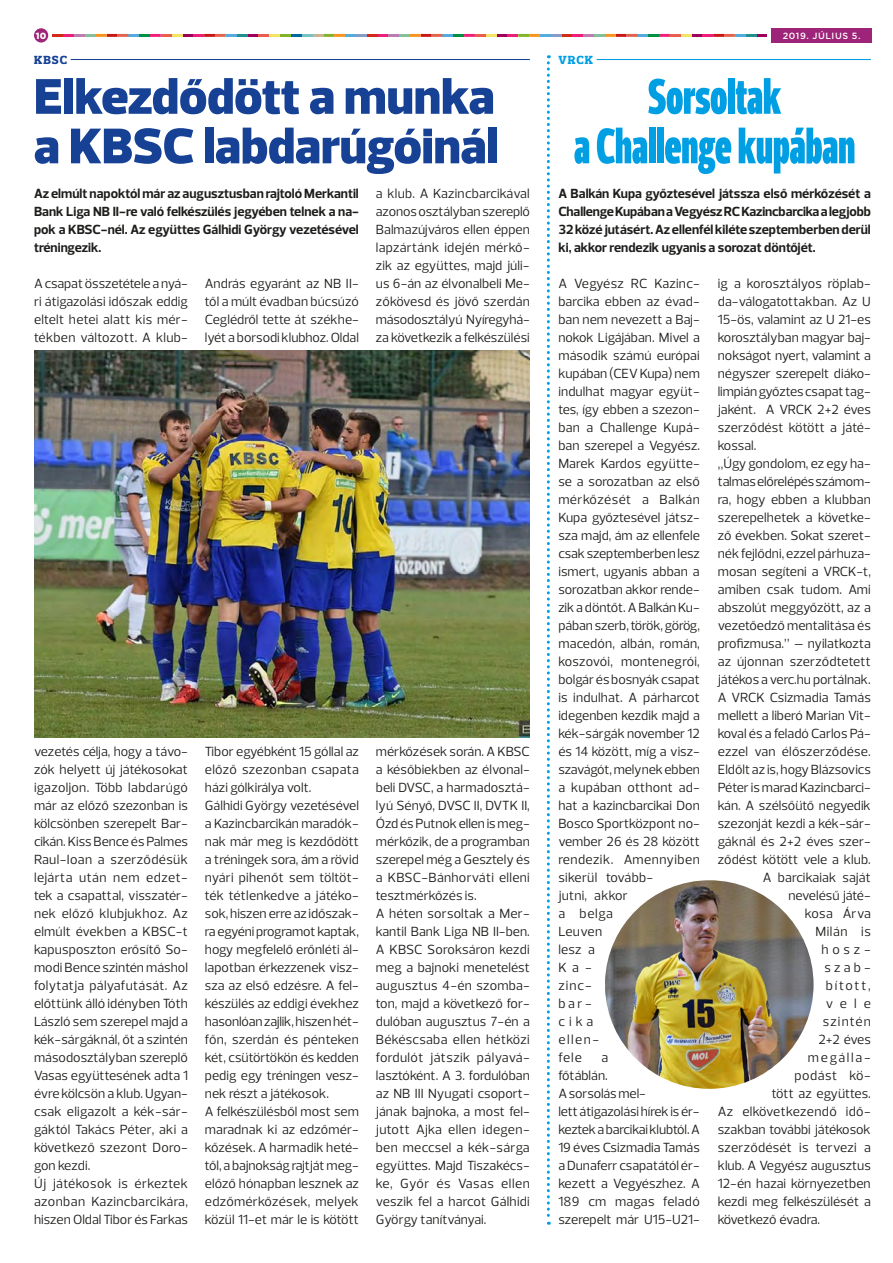
<style>
.page{position:relative;width:893px;height:1263px;background:#fff}
.page>*{position:absolute;margin:0;border:0;box-sizing:border-box;transform-origin:0 0}
.t1{font:900 51px/49.5px "Prelo";color:#164194}
.t2{font:900 51px/49.5px "Prelo Compressed";color:#009fe3;text-align:center}
.t3{font:13.5px/18px "Prelo";color:#1d1d1b}
.t4{font:700 13.5px/18px "Prelo";color:#1d1d1b;text-align:justify}
.t5{font:13.5px "Prelo";letter-spacing:.02em;color:#1d1d1b}
.t6{font:13.5px "Prelo";letter-spacing:.025em;color:#1d1d1b}
.t7{font:13.5px "Prelo";letter-spacing:-.035em;color:#1d1d1b}
.t8{font:13.5px "Prelo";letter-spacing:.04em;color:#1d1d1b}
.t9{font:13.5px "Prelo";letter-spacing:.13em;color:#1d1d1b}
.t10{font:13.5px "Prelo";letter-spacing:.085em;color:#1d1d1b}
.t11{font:800 12px "Prelo Slab";color:#164194}
.t12{font:800 12px "Prelo Slab";color:#009fe3}
.t13{font:500 9px "Gotham";letter-spacing:.06em;color:#fff}
.t14{font:900 9px "Gotham";color:#fff}
</style>
<div class="page">
<svg style="left:53px;top:34px;width:714px;height:3px;background:#ad716e"></svg>
<div style="left:34px;top:28px;width:14px;height:15px;background:#9d2478;border-radius:50%"></div>
<div style="left:772px;top:28px;width:100px;height:15px;background:#9d2478"></div>
<hr style="left:34px;top:59px;width:496px;height:1px;background:#164194">
<div style="left:34px;top:56px;width:37px;height:6px;background:#fff"></div>
<hr style="left:558px;top:59px;width:313px;height:1px;background:#009fe3">
<div style="left:558px;top:56px;width:39px;height:6px;background:#fff"></div>
<svg style="left:547px;top:55px;width:3px;height:1170px"></svg>
<img style="left:34px;top:351px;width:496px;height:387px">
<img style="left:605px;top:880px;width:209px;height:209px;border-radius:103px">
<p class="t14" style="left:36px;top:29px;width:12px">10</p>
<p class="t13" style="left:783px;top:29px;width:79px">2019. JÚLIUS 5.</p>
<p class="t11" style="left:34px;top:53px;width:34px">KBSC</p>
<h1 class="t1" style="left:34px;top:72px;width:466px">Elkezdődött a munka a KBSC labdarúgóinál</h1>
<p class="t4" style="left:34px;top:185px;width:326px">Az elmúlt napoktól már az augusztusban rajtoló Merkantil Bank Liga NB II-re való felkészülés jegyében telnek a na&shy;pok a KBSC-nél. Az együttes Gálhidi György vezetésével tréningezik.</p>
<p class="t3" style="left:34px;top:275px;width:156px;text-align:justify">A csapat összetétele a nyá&shy;ri átigazolási időszak eddig eltelt hetei alatt kis mér&shy;tékben változott. A klub-</p>
<p class="t12" style="left:558px;top:53px;width:36px">VRCK</p>
<h1 class="t2" style="left:574px;top:72px;width:283px">Sorsoltak<br>a Challenge kupában</h1>
<p class="t4" style="left:558px;top:185px;width:314px">A Balkán Kupa győztesével játssza első mérkőzését a Challenge Kupában a Vegyész RC Kazincbarcika a legjobb 32 közé jutásért. Az ellenfél kiléte szeptemberben derül ki, akkor rendezik ugyanis a sorozat döntőjét.</p>
<p class="t3" style="left:558px;top:275px;width:143px">A Vegyész RC Kazinc&shy;barcika ebben az évad&shy;ban nem nevezett a Baj&shy;nokok Ligájában. Mivel a második számú európai kupában (CEV Kupa) nem indulhat magyar együt&shy;tes, így ebben a szezon&shy;ban a Challenge Kupá&shy;ban szerepel a Vegyész.<br>Marek Kardos együtte&shy;se a sorozatban az első mérkőzését a Balkán<br>Kupa győztesével játs - sza majd, ám az ellenfele csak szeptemberben lesz ismert, ugyanis abban a sorozatban akkor rende&shy;zik a döntőt. A Balkán Ku&shy;pában szerb, török, görög, macedón, albán, román, koszovói, montenegrói, bolgár és bosnyák csapat is indulhat. A párharcot idegenben kezdik majd a kék-sárgák november 12 és 14 között, míg a vis - szavágót, melynek ebben a kupában otthont ad&shy;hat a kazincbarcikai Don<br>Bosco Sportközpont no&shy;vember 26 és 28 között rendezik. Amennyiben sikerül tovább-<br>jutni, akkor<br>a belga<br>Leuven<br>lesz a<br>Ka-<br>zinc-<br>bar-<br>cika<br>ellen-<br>fele</p>
<p class="t3" style="left:376px;top:184px;width:156px;text-align:justify">a klub. A Kazincbarcikával azonos osztályban szereplő Balmazújváros ellen éppen lapzártánk idején mérkő&shy;zik az együttes, majd júli&shy;us 6-án az élvonalbeli Me&shy;zőkövesd és jövő szerdán másodosztályú Nyíregyhá&shy;za következik a felkészülési</p>
<p class="t3" style="left:718px;top:274px;width:155px">ig a korosztályos röplab-</p>
<p class="t3" style="left:718px;top:292px;width:155px">da-válogatottakban. Az U</p>
<p class="t3" style="left:718px;top:310px;width:155px">15-ös, valamint az U 21-es</p>
<p class="t3" style="left:718px;top:328px;width:155px">korosztályban magyar baj-</p>
<p class="t3" style="left:718px;top:346px;width:155px">nokságot nyert, valamint a</p>
<p class="t3" style="left:718px;top:364px;width:155px">négyszer szerepelt diáko-</p>
<p class="t3" style="left:718px;top:382px;width:155px">limpián győztes csapat tag-</p>
<p class="t3" style="left:718px;top:400px;width:155px">jaként. A VRCK 2+2 éves</p>
<p class="t3" style="left:718px;top:418px;width:155px">szerződést kötött a játé-</p>
<p class="t3" style="left:718px;top:436px;width:40px">kossal.</p>
<p class="t3" style="left:718px;top:454px;width:155px">„Úgy gondolom, ez egy ha-</p>
<p class="t3" style="left:718px;top:472px;width:155px">talmas előrelépés számom-</p>
<p class="t3" style="left:718px;top:490px;width:155px">ra, hogy ebben a klubban</p>
<p class="t3" style="left:718px;top:508px;width:155px">szerepelhetek a követke-</p>
<p class="t3" style="left:718px;top:526px;width:155px">ző években. Sokat szeret-</p>
<p class="t3" style="left:718px;top:544px;width:155px">nék fejlődni, ezzel párhuza-</p>
<p class="t3" style="left:718px;top:562px;width:155px">mosan segíteni a VRCK-t,</p>
<p class="t3" style="left:718px;top:580px;width:155px">amiben csak tudom. Ami</p>
<p class="t3" style="left:718px;top:598px;width:155px">abszolút meggyőzött, az a</p>
<p class="t3" style="left:718px;top:616px;width:155px">vezetőedző mentalitása és</p>
<p class="t3" style="left:718px;top:634px;width:155px">profizmusa.” – nyilatkozta</p>
<p class="t3" style="left:718px;top:652px;width:155px">az újonnan szerződtetett</p>
<p class="t3" style="left:718px;top:670px;width:154px">játékos a verc.hu portálnak.</p>
<p class="t3" style="left:718px;top:688px;width:155px">A VRCK Csizmadia Tamás</p>
<p class="t3" style="left:718px;top:706px;width:155px">mellett a liberó Marian Vit-</p>
<p class="t3" style="left:718px;top:724px;width:155px">koval és a feladó Carlos Pá-</p>
<p class="t3" style="left:718px;top:742px;width:155px">ezzel van élőszerződése.</p>
<p class="t3" style="left:718px;top:760px;width:155px">Eldőlt az is, hogy Blázsovics</p>
<p class="t3" style="left:718px;top:778px;width:155px">Péter is marad Kazincbarci-</p>
<p class="t3" style="left:718px;top:796px;width:155px">kán. A szélsőütő negyedik</p>
<p class="t3" style="left:718px;top:814px;width:155px">szezonját kezdi a kék-sár-</p>
<p class="t3" style="left:718px;top:832px;width:155px">gáknál és 2+2 éves szer-</p>
<p class="t3" style="left:718px;top:850px;width:155px">ződést kötött vele a klub.</p>
<p class="t3" style="left:763px;top:868px;width:109px">A barcikaiak saját</p>
<p class="t3" style="left:788px;top:886px;width:84px">nevelésű játé-</p>
<p class="t3" style="left:805px;top:904px;width:67px">kosa Árva</p>
<p class="t3" style="left:815px;top:922px;width:57px">Milán is</p>
<p class="t3" style="left:821px;top:940px;width:51px">hos -</p>
<p class="t3" style="left:824px;top:958px;width:48px">szab-</p>
<p class="t3" style="left:826px;top:976px;width:46px">bított,</p>
<p class="t3" style="left:826px;top:994px;width:46px">vele</p>
<p class="t10" style="left:823px;top:1013px;width:50px">szintén</p>
<p class="t3" style="left:818px;top:1030px;width:54px">2+2 éves</p>
<p class="t9" style="left:808px;top:1049px;width:65px">megálla-</p>
<p class="t8" style="left:794px;top:1067px;width:78px">podást kö-</p>
<p class="t3" style="left:772px;top:1084px;width:100px">tött az együttes.</p>
<p class="t6" style="left:718px;top:1103px;width:154px">Az elkövetkezendő idő-</p>
<p class="t3" style="left:718px;top:1120px;width:155px">szakban további játékosok</p>
<p class="t5" style="left:718px;top:1139px;width:155px">szerződését is tervezi a</p>
<p class="t3" style="left:718px;top:1156px;width:155px">klub. A Vegyész augusztus</p>
<p class="t3" style="left:718px;top:1174px;width:154px">12-én hazai környezetben</p>
<p class="t3" style="left:718px;top:1192px;width:155px">kezdi meg felkészülését a</p>
<p class="t7" style="left:718px;top:1211px;width:104px">következő évadra.</p>
<p class="t3" style="left:205px;top:274px;width:155px;text-align:justify">András egyaránt az NB II&shy;től a múlt évadban búcsúzó Ceglédről tette át székhe&shy;lyét a borsodi klubhoz. Oldal</p>
<p class="t3" style="left:376px;top:742px;width:155px">mérkőzések során. A KBSC a későbiekben az élvonal&shy;beli DVSC, a harmadosztá&shy;lyú Sényő, DVSC II, DVTK II,<br>Ózd és Putnok ellen is meg&shy;mérkőzik, de a programban szerepel még a Gesztely és a KBSC-Bánhorváti elleni tesztmérkőzés is.<br>A héten sorsoltak a Mer&shy;kantil Bank Liga NB II-ben.<br>A KBSC Soroksáron kezdi meg a bajnoki menetelést augusztus 4-én szomba&shy;ton, majd a következő for&shy;dulóban augusztus 7-én a<br>Békéscsaba ellen hétközi fordulót játszik pályavá&shy;lasztóként. A 3. fordulóban az NB III Nyugati csoport&shy;jának bajnoka, a most fel&shy;jutott Ajka ellen idegen&shy;ben meccsel a kék-sárga együttes. Majd Tiszakécs&shy;ke, Győr és Vasas ellen veszik fel a harcot Gálhidi<br>György tanítványai.</p>
<p class="t3" style="left:205px;top:742px;width:156px">Tibor egyébként 15 góllal az előző szezonban csapata házi gólkirálya volt.<br>Gálhidi György vezetésével a Kazincbarcikán maradók&shy;nak már meg is kezdődött a tréningek sora, ám a rövid nyári pihenőt sem töltöt&shy;ték tétlenkedve a játéko&shy;sok, hiszen erre az időszak&shy;ra egyéni programot kaptak, hogy megfelelő erőnléti ál&shy;lapotban érkezzenek vis - sza az első edzésre. A fel&shy;készülés az eddigi évekhez hasonlóan zajlik, hiszen hét&shy;főn, szerdán és pénteken két, csütörtökön és kedden pedig egy tréningen vesz&shy;nek részt a játékosok.<br>A felkészülésből most sem maradnak ki az edzőmér&shy;kőzések. A harmadik heté&shy;től, a bajnokság rajtját meg&shy;előző hónapban lesznek az edzőmérkőzések, melyek közül 11-et már le is kötött</p>
<p class="t3" style="left:34px;top:743px;width:155px">vezetés célja, hogy a távo&shy;zók helyett új játékosokat igazoljon. Több labdarúgó már az előző szezonban is kölcsönben szerepelt Bar&shy;cikán. Kiss Bence és Palmes<br>Raul-Ioan a szerződésük lejárta után nem edzet&shy;tek a csapattal, visszatér&shy;nek előző klubjukhoz. Az elmúlt években a KBSC-t kapusposzton erősítő So&shy;modi Bence szintén máshol folytatja pályafutását. Az előttünk álló idényben Tóth<br>László sem szerepel majd a kék-sárgáknál, őt a szintén másodosztályban szereplő<br>Vasas együttesének adta 1 évre kölcsön a klub. Ugyan&shy;csak eligazolt a kék-sár&shy;gáktól Takács Péter, aki a következő szezont Doro&shy;gon kezdi.<br>Új játékosok is érkeztek azonban Kazincbarcikára, hiszen Oldal Tibor és Farkas</p>
<p class="t3" style="left:558px;top:1048px;width:143px;text-indent:43px">a<br>főtáblán.<br>A sorsolás mel-<br>lett átigazolási hírek is ér&shy;keztek a barcikai klubtól. A<br>19 éves Csizmadia Tamás a Dunaferr csapatától ér&shy;kezett a Vegyészhez. A<br>189 cm magas feladó szerepelt már U15-U21-</p>
</div>
